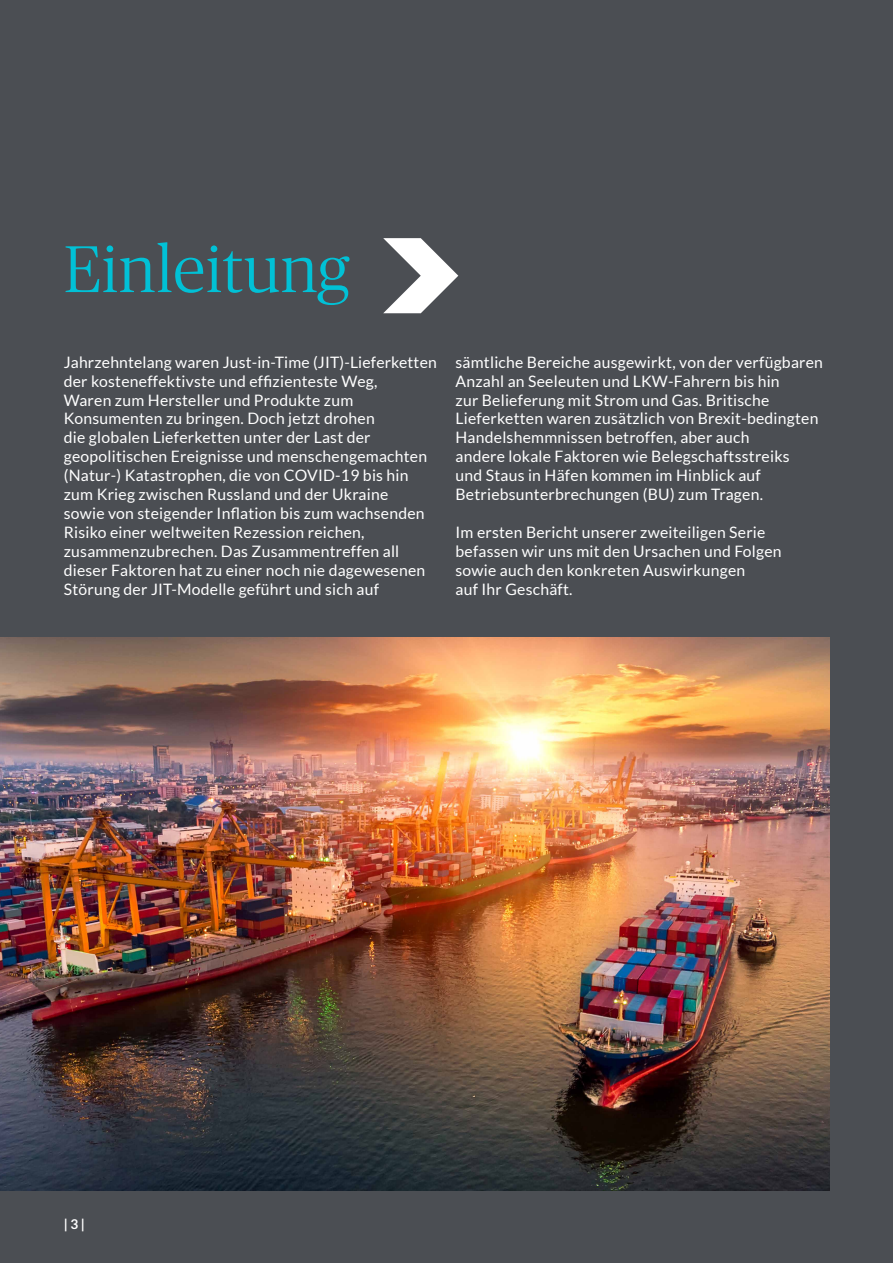
<style>
.page{position:relative;width:893px;height:1263px;background:#4b4e53}
.page>*{position:absolute;margin:0;border:0;box-sizing:border-box;transform-origin:0 0}
.t1{font:300 66px "Chubb Publico App";letter-spacing:.01em;color:#01c1d6}
.t2{font:15.75px/18.9px "Lato";letter-spacing:.015em;color:#fff}
.t3{font:700 13.5px "Lato";color:#fff}
.s1{color:#4b4e53}
</style>
<div class="page">
<img style="left:0;top:638px;width:829px;height:553px">
<svg style="left:383px;top:238px;width:75px;height:75px"></svg>
<h1 class="t1" style="left:64px;top:224px;width:299px">Einleitung<span class="s1">.</span></h1>
<p class="t2" style="left:64px;top:352px;width:375px">Jahrzehntelang waren Just-in-Time (JIT)-Lieferketten der kosteneffektivste und effizienteste Weg,<br>Waren zum Hersteller und Produkte zum Konsumenten zu bringen. Doch jetzt drohen<br>die globalen Lieferketten unter der Last der geopolitischen Ereignisse und menschengemachten (Natur-) Katastrophen, die von COVID-19 bis hin zum Krieg zwischen Russland und der Ukraine<br>sowie von steigender Inflation bis zum wachsenden Risiko einer weltweiten Rezession reichen, zusammenzubrechen. Das Zusammentreffen all dieser Faktoren hat zu einer noch nie dagewesenen Störung der JIT-Modelle geführt und sich auf</p>
<p class="t2" style="left:455px;top:352px;width:369px">sämtliche Bereiche ausgewirkt, von der verfügbaren Anzahl an Seeleuten und LKW-Fahrern bis hin<br>zur Belieferung mit Strom und Gas. Britische Lieferketten waren zusätzlich von Brexit-bedingten Handelshemmnissen betroffen, aber auch<br>andere lokale Faktoren wie Belegschaftsstreiks<br>und Staus in Häfen kommen im Hinblick auf Betriebsunterbrechungen (BU) zum Tragen.</p>
<p class="t2" style="left:455px;top:523px;width:328px">Im ersten Bericht unserer zweiteiligen Serie befassen wir uns mit den Ursachen und Folgen sowie auch den konkreten Auswirkungen<br>auf Ihr Geschäft.</p>
<p class="t3" style="left:64px;top:1216px;width:23px">| 3 |</p>
</div>
